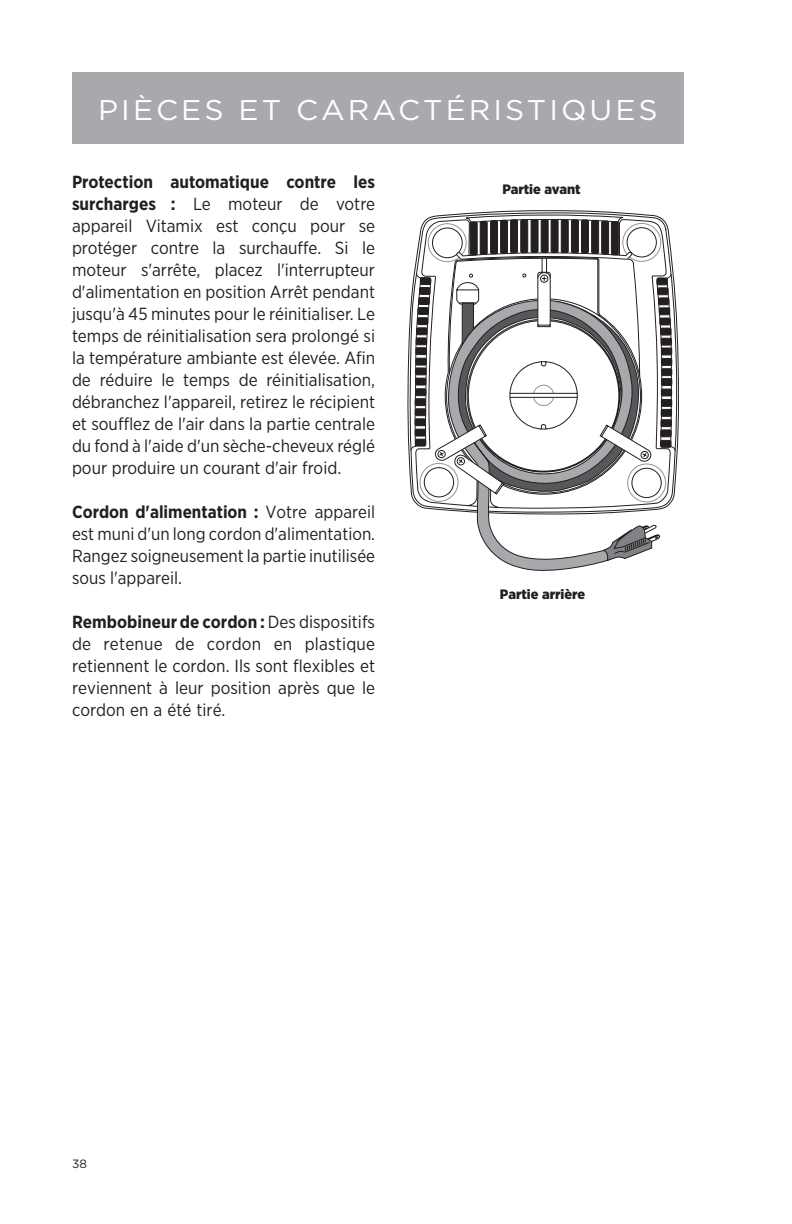
<style>
.page{position:relative;width:792px;height:1224px;background:#fff}
.page>*{position:absolute;margin:0;border:0;box-sizing:border-box;transform-origin:0 0}
.Paragraph_Style_4{font:28.4px "Gotham";letter-spacing:.1em;color:#fff;scale:1.05 1}
.numbered_bulleted_co{font:17.6px/22px "Gotham Narrow";color:#231f20;text-align:justify}
.Regular_body_copy{font:17.6px/22px "Gotham Narrow";color:#231f20;text-align:justify}
.numbered_bulleted_co-2{font:900 13.6px "Gotham Narrow";color:#231f20;scale:1.06 1}
.t1{font:12px "Gotham";color:#231f20}
.s1{font-weight:700}
</style>
<div class="page">
<div style="left:72px;top:72px;width:612px;height:72px;background:#a8a9ad"></div>
<svg style="left:409px;top:212px;width:268px;height:296px"></svg>
<svg style="left:666px;top:274px;width:10px;height:224px"></svg>
<div style="left:660px;top:440px;width:11px;height:8px;border:1px solid #231f20;border-radius:2px"></div>
<div style="left:661px;top:430px;width:10px;height:7px;border:1px solid #231f20;border-radius:2px"></div>
<div style="left:661px;top:420px;width:10px;height:7px;background:#231f20;border-radius:2px"></div>
<div style="left:661px;top:419px;width:11px;height:8px;border:1px solid #231f20;border-radius:2px"></div>
<div style="left:661px;top:409px;width:11px;height:7px;background:#231f20;border-radius:2px"></div>
<div style="left:661px;top:409px;width:11px;height:8px;border:1px solid #231f20;border-radius:2px"></div>
<div style="left:661px;top:399px;width:11px;height:7px;background:#231f20;border-radius:2px"></div>
<div style="left:661px;top:399px;width:11px;height:8px;border:1px solid #231f20;border-radius:2px"></div>
<div style="left:661px;top:389px;width:11px;height:7px;background:#231f20;border-radius:2px"></div>
<div style="left:661px;top:389px;width:11px;height:7px;border:1px solid #231f20;border-radius:2px"></div>
<div style="left:661px;top:379px;width:11px;height:6px;background:#231f20;border-radius:2px"></div>
<div style="left:661px;top:378px;width:11px;height:8px;border:1px solid #231f20;border-radius:2px"></div>
<div style="left:661px;top:369px;width:11px;height:7px;background:#231f20;border-radius:2px"></div>
<div style="left:661px;top:368px;width:11px;height:8px;border:1px solid #231f20;border-radius:2px"></div>
<div style="left:661px;top:358px;width:11px;height:7px;background:#231f20;border-radius:2px"></div>
<div style="left:661px;top:358px;width:11px;height:8px;border:1px solid #231f20;border-radius:2px"></div>
<div style="left:661px;top:348px;width:11px;height:7px;background:#231f20;border-radius:2px"></div>
<div style="left:661px;top:348px;width:11px;height:7px;border:1px solid #231f20;border-radius:2px"></div>
<div style="left:661px;top:338px;width:11px;height:7px;background:#231f20;border-radius:2px"></div>
<div style="left:661px;top:338px;width:11px;height:7px;border:1px solid #231f20;border-radius:2px"></div>
<div style="left:660px;top:318px;width:11px;height:7px;border:1px solid #231f20;border-radius:2px"></div>
<div style="left:659px;top:308px;width:11px;height:7px;border:1px solid #231f20;border-radius:2px"></div>
<div style="left:660px;top:328px;width:11px;height:7px;border:1px solid #231f20;border-radius:2px"></div>
<svg style="left:410px;top:273px;width:259px;height:178px"></svg>
<div style="left:415px;top:439px;width:11px;height:7px;background:#231f20;border-radius:2px"></div>
<div style="left:415px;top:439px;width:11px;height:7px;border:1px solid #231f20;border-radius:2px"></div>
<div style="left:415px;top:429px;width:11px;height:7px;background:#231f20;border-radius:2px"></div>
<div style="left:415px;top:429px;width:11px;height:7px;border:1px solid #231f20;border-radius:2px"></div>
<div style="left:415px;top:419px;width:10px;height:7px;background:#231f20;border-radius:2px"></div>
<div style="left:415px;top:419px;width:11px;height:7px;border:1px solid #231f20;border-radius:2px"></div>
<div style="left:415px;top:409px;width:11px;height:7px;background:#231f20;border-radius:2px"></div>
<div style="left:415px;top:408px;width:11px;height:8px;border:1px solid #231f20;border-radius:2px"></div>
<div style="left:415px;top:399px;width:11px;height:7px;background:#231f20;border-radius:2px"></div>
<div style="left:415px;top:398px;width:11px;height:8px;border:1px solid #231f20;border-radius:2px"></div>
<div style="left:416px;top:389px;width:10px;height:7px;background:#231f20;border-radius:2px"></div>
<div style="left:415px;top:388px;width:11px;height:8px;border:1px solid #231f20;border-radius:2px"></div>
<div style="left:416px;top:378px;width:10px;height:7px;background:#231f20;border-radius:2px"></div>
<div style="left:415px;top:378px;width:11px;height:7px;border:1px solid #231f20;border-radius:2px"></div>
<div style="left:416px;top:368px;width:10px;height:7px;background:#231f20;border-radius:2px"></div>
<div style="left:415px;top:368px;width:11px;height:7px;border:1px solid #231f20;border-radius:2px"></div>
<div style="left:416px;top:358px;width:11px;height:7px;border:1px solid #231f20;border-radius:2px"></div>
<div style="left:416px;top:347px;width:11px;height:8px;border:1px solid #231f20;border-radius:2px"></div>
<div style="left:416px;top:338px;width:11px;height:7px;border:1px solid #231f20;border-radius:2px"></div>
<div style="left:417px;top:317px;width:11px;height:8px;border:1px solid #231f20;border-radius:2px"></div>
<div style="left:416px;top:328px;width:11px;height:7px;border:1px solid #231f20;border-radius:2px"></div>
<div style="left:541px;top:219px;width:7px;height:34px;background:#231f20;border-radius:2px"></div>
<div style="left:541px;top:219px;width:7px;height:34px;border:1px solid #231f20;border-radius:2px"></div>
<div style="left:531px;top:219px;width:7px;height:34px;background:#231f20;border-radius:2px"></div>
<div style="left:531px;top:219px;width:7px;height:34px;border:1px solid #231f20;border-radius:2px"></div>
<div style="left:551px;top:219px;width:7px;height:34px;background:#231f20;border-radius:2px"></div>
<div style="left:551px;top:219px;width:7px;height:34px;border:1px solid #231f20;border-radius:2px"></div>
<div style="left:561px;top:220px;width:7px;height:33px;background:#231f20;border-radius:2px"></div>
<div style="left:561px;top:219px;width:8px;height:34px;border:1px solid #231f20;border-radius:2px"></div>
<div style="left:571px;top:220px;width:7px;height:33px;background:#231f20;border-radius:2px"></div>
<div style="left:571px;top:219px;width:8px;height:34px;border:1px solid #231f20;border-radius:2px"></div>
<div style="left:581px;top:220px;width:7px;height:33px;background:#231f20;border-radius:2px"></div>
<div style="left:581px;top:220px;width:8px;height:33px;border:1px solid #231f20;border-radius:2px"></div>
<div style="left:592px;top:220px;width:7px;height:33px;background:#231f20;border-radius:2px"></div>
<div style="left:591px;top:220px;width:8px;height:34px;border:1px solid #231f20;border-radius:2px"></div>
<div style="left:521px;top:220px;width:7px;height:33px;background:#231f20;border-radius:2px"></div>
<div style="left:520px;top:219px;width:8px;height:34px;border:1px solid #231f20;border-radius:2px"></div>
<div style="left:511px;top:220px;width:7px;height:33px;background:#231f20;border-radius:2px"></div>
<div style="left:510px;top:219px;width:8px;height:34px;border:1px solid #231f20;border-radius:2px"></div>
<div style="left:501px;top:220px;width:7px;height:33px;background:#231f20;border-radius:2px"></div>
<div style="left:500px;top:220px;width:8px;height:34px;border:1px solid #231f20;border-radius:2px"></div>
<div style="left:491px;top:221px;width:7px;height:33px;background:#231f20;border-radius:2px"></div>
<div style="left:490px;top:220px;width:8px;height:34px;border:1px solid #231f20;border-radius:2px"></div>
<div style="left:480px;top:221px;width:8px;height:34px;border:1px solid #231f20;border-radius:2px"></div>
<div style="left:470px;top:222px;width:7px;height:33px;border:1px solid #231f20;border-radius:2px"></div>
<div style="left:601px;top:221px;width:8px;height:33px;border:1px solid #231f20;border-radius:2px"></div>
<div style="left:611px;top:221px;width:8px;height:34px;border:1px solid #231f20;border-radius:2px"></div>
<svg style="left:476px;top:515px;width:131px;height:56px"></svg>
<svg style="left:418px;top:223px;width:248px;height:292px"></svg>
<svg style="left:603px;top:525px;width:57px;height:36px"></svg>
<p class="Paragraph_Style_4" style="left:98px;top:92px;width:534px">PIÈCES ET CARACTÉRISTIQUES</p>
<p class="numbered_bulleted_co" style="left:72px;top:170px;width:305px"><span class="s1">Protection automatique contre les surcharges :</span> Le moteur de votre appareil Vitamix est conçu pour se protéger contre la surchauffe. Si le moteur s'arrête, placez l'interrupteur d'alimentation en position Arrêt pendant jusqu'à 45 minutes pour le réinitialiser. Le temps de réinitialisation sera prolongé si la température ambiante est élevée. Afin de réduire le temps de réinitialisation, débranchez l'appareil, retirez le récipient et soufflez de l'air dans la partie centrale du fond à l'aide d'un sèche-cheveux réglé pour produire un courant d'air froid.</p>
<p class="numbered_bulleted_co" style="left:72px;top:500px;width:305px"><span class="s1">Cordon d'alimentation :</span> Votre appareil est muni d'un long cordon d'alimentation.<br>Rangez soigneusement la partie inutilisée sous l'appareil.</p>
<p class="Regular_body_copy" style="left:72px;top:610px;width:305px"><span class="s1">Rembobineur de cordon :</span> Des dispositifs de retenue de cordon en plastique retiennent le cordon. Ils sont flexibles et reviennent à leur position après que le cordon en a été tiré.</p>
<p class="numbered_bulleted_co-2" style="left:502px;top:180px;width:75px">Partie avant</p>
<p class="numbered_bulleted_co-2" style="left:500px;top:585px;width:82px">Partie arrière</p>
<p class="t1" style="left:72px;top:1156px;width:16px">38</p>
</div>
